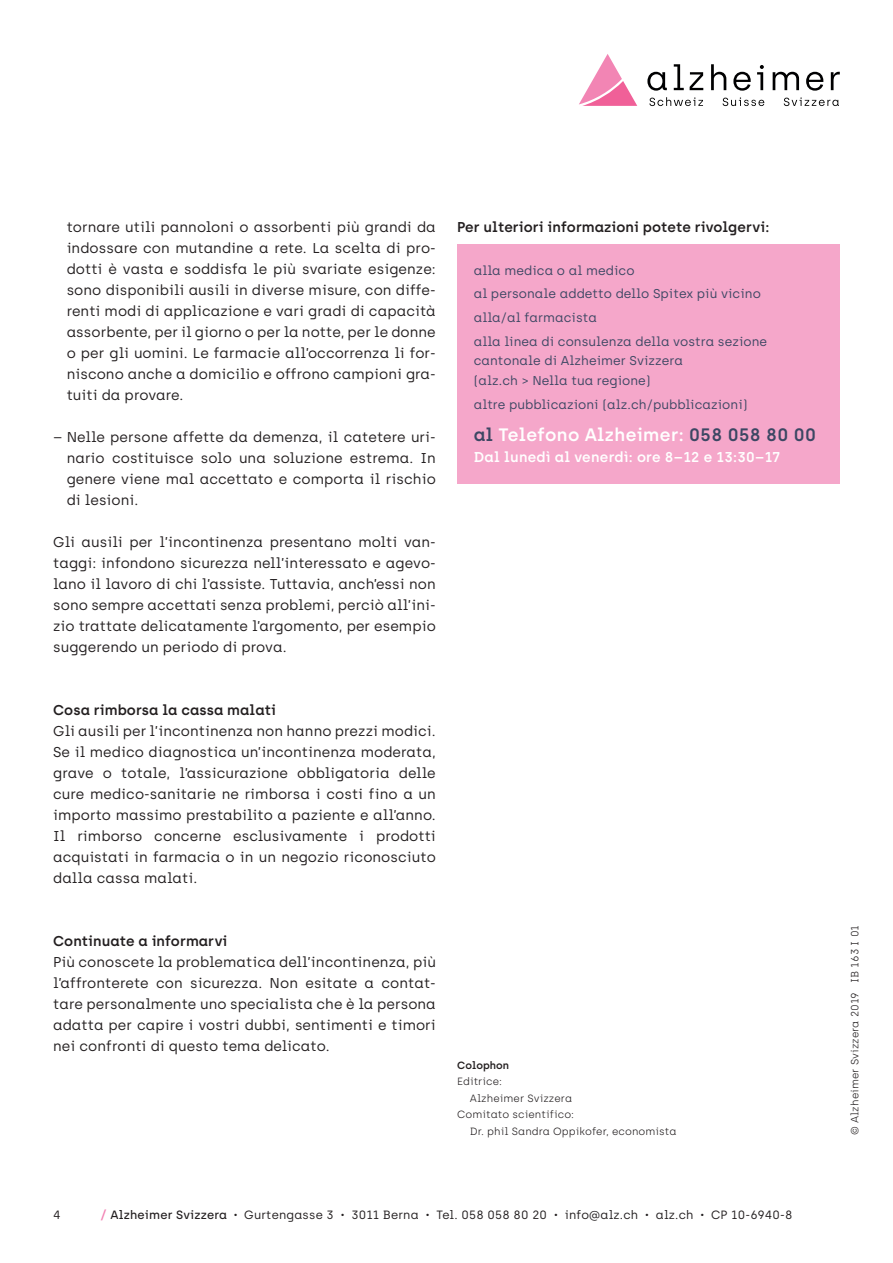
<style>
.page{position:relative;width:893px;height:1263px;background:#fff}
.page>*{position:absolute;margin:0;border:0;box-sizing:border-box;transform-origin:0 0}
.t1{font:600 18px "Archia";letter-spacing:.02em;color:#fff}
.t2{font:14.25px/21px "Archia";letter-spacing:.005em;color:#231f20;text-align:justify}
.t3{font:600 14.25px "Archia";letter-spacing:.005em;color:#231f20}
.t4{font:600 14.25px "Archia";letter-spacing:.02em;color:#fff}
.t5{font:12.75px/23.7px "Archia";letter-spacing:.005em;color:#3c4763}
.t6{font:12px "Archia";letter-spacing:.015em;color:#231f20}
.t7{font:300 10.5px "Archia";letter-spacing:.005em;color:#231f20}
.t8{font:600 10.5px "Archia";letter-spacing:.005em;color:#231f20}
.s1{color:#3c4763}
.s2{font-weight:600;font-size:12.75px;color:#f284b4}
.s3{font-weight:500}
.s4{font-weight:500;font-size:6.75px}
.s5{font-size:6.75px}
</style>
<div class="page">
<svg style="left:579px;top:54px;width:58px;height:52px"></svg>
<svg style="left:647px;top:72px;width:20px;height:19px"></svg>
<svg style="left:674px;top:64px;width:10px;height:26px"></svg>
<svg style="left:690px;top:72px;width:13px;height:18px"></svg>
<svg style="left:711px;top:64px;width:15px;height:26px"></svg>
<svg style="left:733px;top:72px;width:18px;height:19px"></svg>
<svg style="left:757px;top:65px;width:7px;height:25px"></svg>
<svg style="left:773px;top:72px;width:26px;height:18px"></svg>
<svg style="left:806px;top:72px;width:17px;height:19px"></svg>
<svg style="left:831px;top:72px;width:9px;height:18px"></svg>
<svg style="left:649px;top:97px;width:54px;height:9px"></svg>
<svg style="left:723px;top:97px;width:41px;height:9px"></svg>
<svg style="left:784px;top:97px;width:55px;height:9px"></svg>
<div style="left:457px;top:244px;width:382px;height:239px;background:#f5a7ca"></div>
<p class="t2" style="left:67px;top:216px;width:371px">tornare utili pannoloni o assorbenti più grandi da</p>
<p class="t3" style="left:457px;top:218px;width:314px">Per ulteriori informazioni potete rivolgervi:</p>
<p class="t2" style="left:67px;top:237px;width:371px">indossare con mutandine a rete. La scelta di pro&shy;dotti è vasta e soddisfa le più svariate esigenze: sono disponibili ausili in diverse misure, con diffe&shy;renti modi di applicazione e vari gradi di capacità assorbente, per il giorno o per la notte, per le donne o per gli uomini. Le farmacie all’occorrenza li for&shy;niscono anche a domicilio e offrono campioni gra&shy;tuiti da provare.</p>
<p class="t2" style="left:67px;top:426px;width:371px;text-indent:-14px">– Nelle persone affette da demenza, il catetere uri&shy;nario costituisce solo una soluzione estrema. In genere viene mal accettato e comporta il rischio di lesioni.</p>
<p class="t2" style="left:53px;top:531px;width:384px">Gli ausili per l’incontinenza presentano molti van&shy;taggi: infondono sicurezza nell’interessato e agevo&shy;lano il lavoro di chi l’assiste. Tuttavia, anch’essi non sono sempre accettati senza problemi, perciò all’ini&shy;zio trattate delicatamente l’argomento, per esempio suggerendo un periodo di prova.</p>
<p class="t5" style="left:474px;top:258px;width:295px">alla medica o al medico<br>al personale addetto dello Spitex più vicino alla/al farmacista<br>alla linea di consulenza della vostra sezione</p>
<p class="t5" style="left:474px;top:351px;width:211px;line-height:19.5px">cantonale di Alzheimer Svizzera (alz.ch &gt; Nella tua regione)</p>
<p class="t5" style="left:474px;top:392px;width:275px">altre pubblicazioni (alz.ch/pubblicazioni)</p>
<p class="t1" style="left:474px;top:424px;width:344px"><span class="s1">al</span> Telefono Alzheimer: <span class="s1">058 058 80 00</span></p>
<p class="t4" style="left:474px;top:448px;width:308px">Dal lunedì al venerdì: ore 8–12 e 13:30–17</p>
<p class="t3" style="left:53px;top:701px;width:224px">Cosa rimborsa la cassa malati</p>
<p class="t2" style="left:53px;top:720px;width:384px">Gli ausili per l’incontinenza non hanno prezzi modici.<br>Se il medico diagnostica un’incontinenza moderata, grave o totale, l’assicurazione obbligatoria delle cure medico-sanitarie ne rimborsa i costi fino a un importo massimo prestabilito a paziente e all’anno.<br>Il rimborso concerne esclusivamente i prodotti acquistati in farmacia o in un negozio riconosciuto dalla cassa malati.</p>
<p class="t3" style="left:53px;top:932px;width:176px">Continuate a informarvi</p>
<p class="t2" style="left:53px;top:951px;width:384px">Più conoscete la problematica dell’incontinenza, più l’affronterete con sicurezza. Non esitate a contat&shy;tare personalmente uno specialista che è la persona adatta per capire i vostri dubbi, sentimenti e timori nei confronti di questo tema delicato.</p>
<p class="t8" style="left:457px;top:1059px;width:54px">Colophon</p>
<p class="t7" style="left:457px;top:1075px;width:47px">Editrice:</p>
<p class="t7" style="left:470px;top:1092px;width:104px">Alzheimer Svizzera</p>
<p class="t7" style="left:457px;top:1108px;width:119px">Comitato scientifico:</p>
<p class="t7" style="left:470px;top:1125px;width:208px">Dr. phil Sandra Oppikofer, economista</p>
<p class="t6" style="left:53px;top:1207px;width:9px">4</p>
<p class="t6" style="left:101px;top:1207px;width:693px"><span class="s2">/</span> <span class="s3">Alzheimer Svizzera</span> <span class="s4">•</span> Gurtengasse 3 <span class="s5">•</span> 3011 Berna <span class="s5">•</span> Tel. 058 058 80 20 <span class="s5">•</span> info@alz.ch <span class="s5">•</span> alz.ch <span class="s5">•</span> CP 10-6940-8</p>
<p class="t7" style="left:848px;top:1135px;width:211px;rotate:-90deg">© Alzheimer Svizzera 2019 IB 163 I 01</p>
</div>
